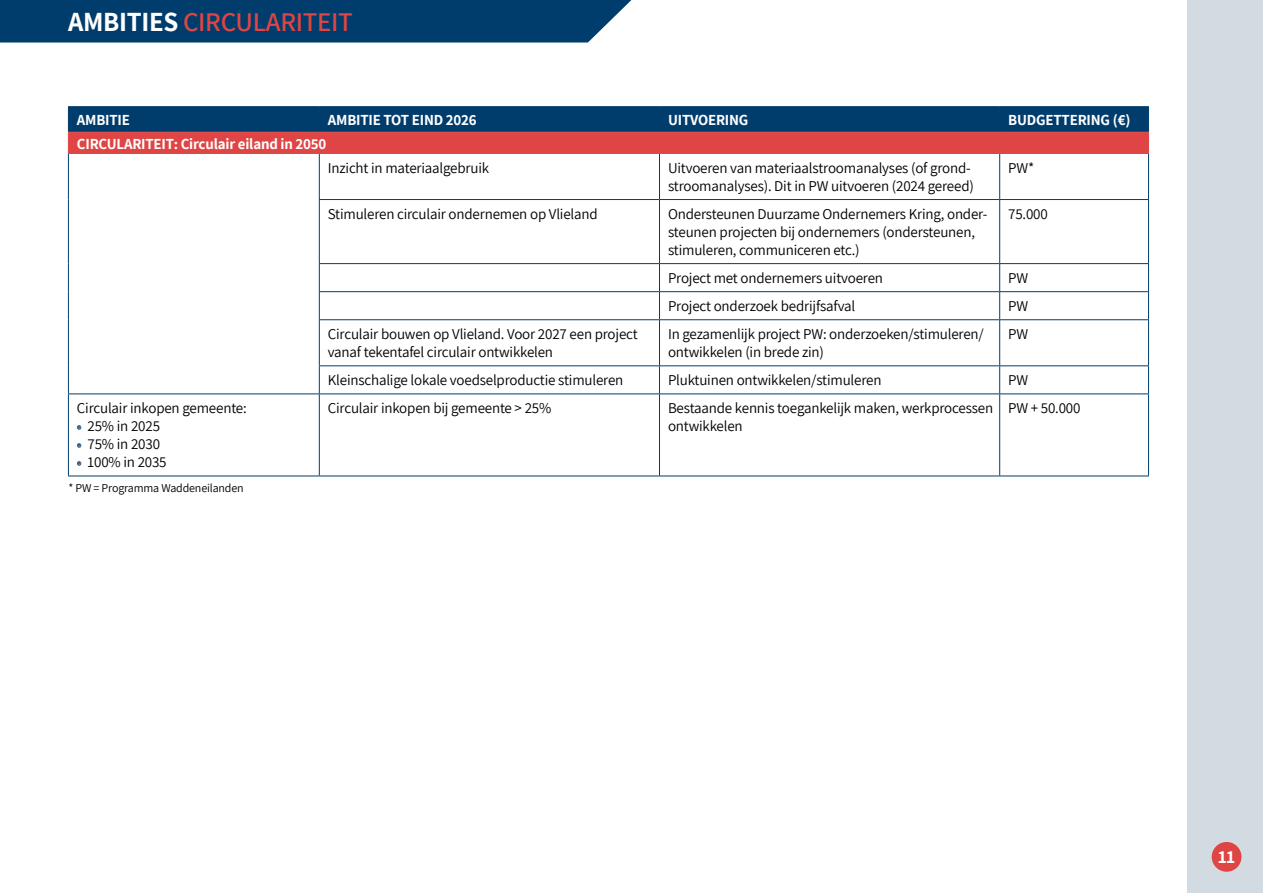
<style>
.page{position:relative;width:1263px;height:893px;background:#fff}
.page>*{position:absolute;margin:0;border:0;box-sizing:border-box;transform-origin:0 0}
.chapeau{font:600 27px "Assistant";letter-spacing:-.01em;color:#df4544}
.t1{font:700 18px "Assistant";color:#fff}
.TABELTEKST{font:15px/18px "Assistant";letter-spacing:-.01em;color:#000}
.Platte_tekst{font:700 15px "Assistant";letter-spacing:-.01em;color:#fff}
.TABEL_OPSOMMING{font:15px "Assistant";letter-spacing:-.01em;color:#000}
.Platte_tekst-2{font:12px "Assistant";letter-spacing:-.01em;color:#000}
.s1{font-weight:700;color:#fff}
.s2{color:#40658a}
</style>
<div class="page">
<div style="left:1187px;top:0;width:76px;height:893px;background:#d2dae2"></div>
<div style="left:1212px;top:842px;width:29px;height:30px;background:#df4544;border-radius:50%"></div>
<div style="left:0;top:0;width:631px;height:43px;background:#003d6c"></div>
<hr style="left:68px;top:106px;width:251px;height:1px;background:#003d6c">
<hr style="left:319px;top:106px;width:340px;height:1px;background:#003d6c">
<hr style="left:659px;top:106px;width:341px;height:1px;background:#003d6c">
<hr style="left:1000px;top:106px;width:149px;height:1px;background:#003d6c">
<hr style="left:68px;top:154px;width:1px;height:46px;background:#003d6c">
<hr style="left:68px;top:200px;width:1px;height:64px;background:#003d6c">
<svg style="left:68px;top:264px;width:1px;height:56px"></svg>
<hr style="left:68px;top:320px;width:1px;height:46px;background:#003d6c">
<svg style="left:68px;top:366px;width:1px;height:27px"></svg>
<hr style="left:319px;top:154px;width:1px;height:45px;background:#003d6c">
<hr style="left:659px;top:154px;width:1px;height:45px;background:#003d6c">
<hr style="left:999px;top:154px;width:1px;height:45px;background:#003d6c">
<hr style="left:1148px;top:154px;width:1px;height:45px;background:#003d6c">
<hr style="left:319px;top:199px;width:340px;height:1px;background:#003d6c">
<hr style="left:319px;top:200px;width:1px;height:63px;background:#003d6c">
<hr style="left:319px;top:263px;width:340px;height:1px;background:#003d6c">
<hr style="left:319px;top:291px;width:340px;height:1px;background:#003d6c">
<svg style="left:319px;top:264px;width:1px;height:55px"></svg>
<hr style="left:659px;top:199px;width:341px;height:1px;background:#003d6c">
<hr style="left:659px;top:200px;width:1px;height:63px;background:#003d6c">
<hr style="left:1000px;top:199px;width:149px;height:1px;background:#003d6c">
<hr style="left:999px;top:200px;width:1px;height:63px;background:#003d6c">
<hr style="left:1148px;top:200px;width:1px;height:63px;background:#003d6c">
<hr style="left:659px;top:263px;width:341px;height:1px;background:#003d6c">
<hr style="left:1000px;top:263px;width:149px;height:1px;background:#003d6c">
<hr style="left:659px;top:291px;width:341px;height:1px;background:#003d6c">
<svg style="left:659px;top:264px;width:1px;height:55px"></svg>
<hr style="left:1000px;top:291px;width:149px;height:1px;background:#003d6c">
<svg style="left:999px;top:264px;width:1px;height:55px"></svg>
<svg style="left:1148px;top:264px;width:1px;height:55px"></svg>
<hr style="left:319px;top:319px;width:340px;height:1px;background:#003d6c">
<hr style="left:319px;top:320px;width:1px;height:45px;background:#003d6c">
<hr style="left:659px;top:319px;width:341px;height:1px;background:#003d6c">
<hr style="left:659px;top:320px;width:1px;height:45px;background:#003d6c">
<hr style="left:1000px;top:319px;width:149px;height:1px;background:#003d6c">
<hr style="left:999px;top:320px;width:1px;height:45px;background:#003d6c">
<hr style="left:1148px;top:320px;width:1px;height:45px;background:#003d6c">
<hr style="left:319px;top:365px;width:340px;height:1px;background:#003d6c">
<svg style="left:319px;top:366px;width:1px;height:27px"></svg>
<hr style="left:659px;top:365px;width:341px;height:1px;background:#003d6c">
<svg style="left:659px;top:366px;width:1px;height:27px"></svg>
<hr style="left:1000px;top:365px;width:149px;height:1px;background:#003d6c">
<svg style="left:999px;top:366px;width:1px;height:27px"></svg>
<svg style="left:1148px;top:366px;width:1px;height:27px"></svg>
<hr style="left:68px;top:393px;width:251px;height:1px;background:#003d6c">
<hr style="left:68px;top:394px;width:1px;height:82px;background:#003d6c">
<hr style="left:319px;top:393px;width:340px;height:1px;background:#003d6c">
<hr style="left:319px;top:394px;width:1px;height:82px;background:#003d6c">
<hr style="left:659px;top:393px;width:341px;height:1px;background:#003d6c">
<hr style="left:659px;top:394px;width:1px;height:82px;background:#003d6c">
<hr style="left:1000px;top:393px;width:149px;height:1px;background:#003d6c">
<hr style="left:999px;top:394px;width:1px;height:82px;background:#003d6c">
<hr style="left:1148px;top:394px;width:1px;height:82px;background:#003d6c">
<hr style="left:68px;top:476px;width:251px;height:1px;background:#003d6c">
<hr style="left:319px;top:476px;width:340px;height:1px;background:#003d6c">
<hr style="left:659px;top:476px;width:341px;height:1px;background:#003d6c">
<hr style="left:1000px;top:476px;width:149px;height:1px;background:#003d6c">
<svg style="left:68px;top:107px;width:1081px;height:46px;background:#674059"></svg>
<hr style="left:68px;top:153px;width:251px;height:1px;background:#df4544">
<hr style="left:319px;top:153px;width:340px;height:1px;background:#df4544">
<hr style="left:659px;top:153px;width:341px;height:1px;background:#df4544">
<hr style="left:1000px;top:153px;width:149px;height:1px;background:#df4544">
<p class="chapeau" style="left:68px;top:3px;width:286px"><span class="s1">AMBITIES</span> CIRCULARITEIT</p>
<p class="Platte_tekst" style="left:77px;top:110px;width:55px">AMBITIE</p>
<p class="Platte_tekst" style="left:328px;top:110px;width:150px">AMBITIE TOT EIND 2026</p>
<p class="Platte_tekst" style="left:668px;top:110px;width:82px">UITVOERING</p>
<p class="Platte_tekst" style="left:1008px;top:110px;width:124px">BUDGETTERING (€)</p>
<p class="Platte_tekst" style="left:77px;top:134px;width:251px">CIRCULARITEIT: Circulair eiland in 2050</p>
<p class="TABELTEKST" style="left:328px;top:158px;width:163px">Inzicht in materiaalgebruik</p>
<p class="TABELTEKST" style="left:668px;top:158px;width:307px">Uitvoeren van materiaalstroomanalyses (of grond&shy;stroomanalyses). Dit in PW uitvoeren (2024 gereed)</p>
<p class="TABELTEKST" style="left:1008px;top:158px;width:27px">PW*</p>
<p class="TABELTEKST" style="left:328px;top:204px;width:271px">Stimuleren circulair ondernemen op Vlieland</p>
<p class="TABELTEKST" style="left:668px;top:204px;width:321px">Ondersteunen Duurzame Ondernemers Kring, onder&shy;steunen projecten bij ondernemers (ondersteunen, stimuleren, communiceren etc.)</p>
<p class="TABELTEKST" style="left:1008px;top:204px;width:41px">75.000</p>
<p class="TABELTEKST" style="left:668px;top:268px;width:216px">Project met ondernemers uitvoeren</p>
<p class="TABELTEKST" style="left:1008px;top:268px;width:21px">PW</p>
<p class="TABELTEKST" style="left:668px;top:297px;width:189px">Project onderzoek bedrijfsafval</p>
<p class="TABELTEKST" style="left:1008px;top:297px;width:21px">PW</p>
<p class="TABELTEKST" style="left:328px;top:325px;width:311px">Circulair bouwen op Vlieland. Voor 2027 een project vanaf tekentafel circulair ontwikkelen</p>
<p class="TABELTEKST" style="left:668px;top:325px;width:317px">In gezamenlijk project PW: onderzoeken/stimuleren/ ontwikkelen (in brede zin)</p>
<p class="TABELTEKST" style="left:1008px;top:325px;width:21px">PW</p>
<p class="TABELTEKST" style="left:328px;top:371px;width:297px">Kleinschalige lokale voedselproductie stimuleren</p>
<p class="TABELTEKST" style="left:668px;top:371px;width:215px">Pluktuinen ontwikkelen/stimuleren</p>
<p class="TABELTEKST" style="left:1008px;top:371px;width:21px">PW</p>
<p class="TABELTEKST" style="left:77px;top:399px;width:171px">Circulair inkopen gemeente:</p>
<p class="TABELTEKST" style="left:77px;top:417px;width:85px"><span class="s2">•</span> 25% in 2025</p>
<p class="TABELTEKST" style="left:77px;top:435px;width:85px"><span class="s2">•</span> 75% in 2030</p>
<p class="TABELTEKST" style="left:77px;top:453px;width:91px"><span class="s2">•</span> 100% in 2035</p>
<p class="TABEL_OPSOMMING" style="left:328px;top:398px;width:225px">Circulair inkopen bij gemeente &gt; 25%</p>
<p class="TABELTEKST" style="left:668px;top:399px;width:327px">Bestaande kennis toegankelijk maken, werkprocessen ontwikkelen</p>
<p class="TABELTEKST" style="left:1008px;top:399px;width:74px">PW + 50.000</p>
<p class="Platte_tekst-2" style="left:68px;top:480px;width:177px">* PW = Programma Waddeneilanden</p>
<p class="t1" style="left:1218px;top:844px;width:19px">11</p>
</div>
